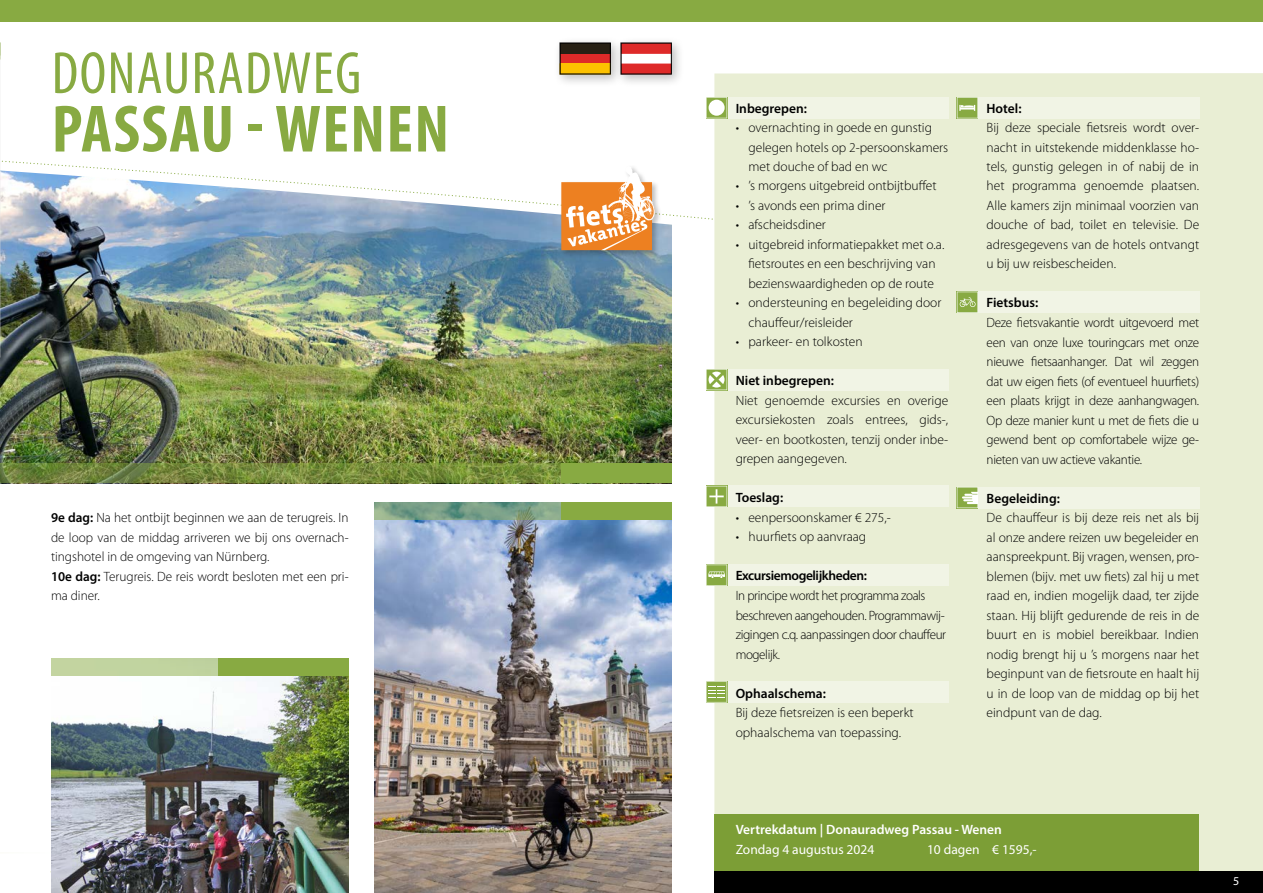
<style>
.page{position:relative;width:1263px;height:893px;background:#fff}
.page>*{position:absolute;margin:0;border:0;box-sizing:border-box;transform-origin:0 0}
.t1{font:700 condensed 67.5px "Myriad Pro";letter-spacing:.02em;color:#88aa42}
.t2{font:condensed 60px "Myriad Pro";letter-spacing:.02em;color:#88aa42}
.t3{font:300 13.5px/19.5px "Myriad Pro";color:#000}
.t4{font:300 13.5px/19.5px "Myriad Pro";letter-spacing:-.03em;color:#000}
.t5{font:600 13.5px "Myriad Pro";color:#000}
.t6{font:600 13.5px "Myriad Pro";color:#fff}
.t7{font:13.5px "Myriad Pro";color:#fff}
.t8{font:600 13.5px "Myriad Pro";letter-spacing:-.03em;color:#000}
.t9{font:12px "Myriad Pro";color:#fff}
.s1{font-weight:600}
</style>
<div class="page">
<img style="left:0;top:289px;width:672px;height:175px">
<svg style="left:0;top:21px;width:1263px;height:268px"></svg>
<svg style="left:1px;top:100px;width:713px;height:181px"></svg>
<div style="left:714px;top:73px;width:549px;height:799px;background:#e9eed4"></div>
<div style="left:553px;top:36px;width:70px;height:51px;background:#000;opacity:.25"></div>
<svg style="left:559px;top:43px;width:52px;height:32px;background:#9a5514"></svg>
<div style="left:614px;top:36px;width:70px;height:51px;background:#000;opacity:.25"></div>
<svg style="left:620px;top:43px;width:52px;height:32px"></svg>
<img style="left:0;top:43px;width:1px;height:315px">
<div style="left:714px;top:815px;width:485px;height:57px;background:#7c9e36"></div>
<div style="left:714px;top:872px;width:549px;height:21px;background:#000"></div>
<div style="left:727px;top:97px;width:221px;height:21px;background:#f1f4e5"></div>
<svg style="left:706px;top:97px;width:21px;height:21px"></svg>
<div style="left:709px;top:100px;width:16px;height:16px;background:#fff;border-radius:50%"></div>
<div style="left:727px;top:369px;width:221px;height:21px;background:#f1f4e5"></div>
<svg style="left:706px;top:369px;width:21px;height:21px"></svg>
<div style="left:727px;top:565px;width:221px;height:21px;background:#f1f4e5"></div>
<svg style="left:706px;top:565px;width:21px;height:21px"></svg>
<div style="left:978px;top:97px;width:221px;height:21px;background:#f1f4e5"></div>
<svg style="left:957px;top:97px;width:21px;height:21px"></svg>
<div style="left:727px;top:681px;width:221px;height:21px;background:#f1f4e5"></div>
<svg style="left:706px;top:681px;width:21px;height:21px"></svg>
<div style="left:978px;top:292px;width:221px;height:21px;background:#f1f4e5"></div>
<svg style="left:957px;top:292px;width:21px;height:21px"></svg>
<div style="left:727px;top:486px;width:221px;height:21px;background:#f1f4e5"></div>
<svg style="left:706px;top:486px;width:21px;height:21px"></svg>
<svg style="left:0;top:43px;width:1px;height:17px"></svg>
<svg style="left:0;top:464px;width:561px;height:19px;background:#74893c"></svg>
<div style="left:561px;top:464px;width:111px;height:19px;background:#88aa42"></div>
<div style="left:0;top:0;width:1263px;height:21px;background:#88aa42"></div>
<div style="left:560px;top:164px;width:102px;height:94px;background:#000;opacity:.25"></div>
<svg style="left:561px;top:166px;width:97px;height:84px"></svg>
<div style="left:978px;top:487px;width:221px;height:21px;background:#f1f4e5"></div>
<svg style="left:957px;top:487px;width:21px;height:21px"></svg>
<img style="left:51px;top:676px;width:298px;height:217px">
<img style="left:374px;top:520px;width:298px;height:373px">
<div style="left:51px;top:658px;width:298px;height:18px;background:#c1d4a0"></div>
<div style="left:218px;top:658px;width:131px;height:18px;background:#88aa42"></div>
<svg style="left:374px;top:502px;width:187px;height:18px;background:#7a9f86"></svg>
<div style="left:561px;top:502px;width:111px;height:18px;background:#88aa42"></div>
<h2 class="t2" style="left:52px;top:37px;width:311px">DONAURADWEG</h2>
<h1 class="t1" style="left:52px;top:87px;width:399px">PASSAU - WENEN</h1>
<p class="t3" style="left:51px;top:508px;width:299px"><span class="s1">9e dag:</span> Na het ontbijt beginnen we aan de terugreis. In de loop van de middag arriveren we bij ons overnach&shy;tingshotel in de omgeving van Nürnberg.<br><span class="s1">10e dag:</span> Terugreis. De reis wordt besloten met een pri&shy;ma diner.</p>
<p class="t5" style="left:736px;top:99px;width:73px">Inbegrepen:</p>
<p class="t3" style="left:748px;top:118px;width:201px;text-indent:-13px">• overnachting in goede en gunstig gelegen hotels op 2-persoonskamers met douche of bad en wc</p>
<p class="t3" style="left:736px;top:176px;width:202px">• ’s morgens uitgebreid ontbijtbuffet</p>
<p class="t3" style="left:736px;top:196px;width:151px">• ’s avonds een prima diner</p>
<p class="t3" style="left:736px;top:215px;width:92px">• afscheidsdiner</p>
<p class="t3" style="left:736px;top:235px;width:210px;text-align:center">• uitgebreid informatiepakket met o.a. fietsroutes en een beschrijving van bezienswaardigheden op de route</p>
<p class="t3" style="left:748px;top:293px;width:194px;text-indent:-13px">• ondersteuning en begeleiding door chauffeur/reisleider</p>
<p class="t3" style="left:736px;top:332px;width:129px">• parkeer- en tolkosten</p>
<p class="t5" style="left:736px;top:372px;width:100px">Niet inbegrepen:</p>
<p class="t3" style="left:736px;top:391px;width:214px;text-align:justify">Niet genoemde excursies en overige excursiekosten zoals entrees, gids-, veer- en bootkosten, tenzij onder inbe&shy;grepen aangegeven.</p>
<p class="t5" style="left:736px;top:489px;width:49px">Toeslag:</p>
<p class="t3" style="left:736px;top:508px;width:157px">• eenpersoonskamer € 275,-</p>
<p class="t3" style="left:736px;top:527px;width:132px">• huurfiets op aanvraag</p>
<p class="t8" style="left:736px;top:567px;width:133px">Excursiemogelijkheden:</p>
<p class="t4" style="left:736px;top:586px;width:212px">In principe wordt het programma zoals beschreven aangehouden. Programmawij&shy;zigingen c.q. aanpassingen door chauf-feur mogelijk.</p>
<p class="t5" style="left:736px;top:684px;width:92px">Ophaalschema:</p>
<p class="t3" style="left:736px;top:703px;width:179px">Bij deze fietsreizen is een beperkt ophaalschema van toepassing.</p>
<p class="t5" style="left:986px;top:99px;width:36px">Hotel:</p>
<p class="t3" style="left:986px;top:118px;width:214px;text-align:justify">Bij deze speciale fietsreis wordt over&shy;nacht in uitstekende middenklasse ho&shy;tels, gunstig gelegen in of nabij de in het programma genoemde plaatsen.<br>Alle kamers zijn minimaal voorzien van douche of bad, toilet en televisie. De adresgegevens van de hotels ontvangt u bij uw reisbescheiden.</p>
<p class="t5" style="left:986px;top:294px;width:53px">Fietsbus:</p>
<p class="t3" style="left:986px;top:313px;width:214px;text-align:justify">Deze fietsvakantie wordt uitgevoerd met een van onze luxe touringcars met onze nieuwe fietsaanhanger. Dat wil zeggen dat uw eigen fiets (of eventueel huurfiets) een plaats krijgt in deze aanhangwagen.<br>Op deze manier kunt u met de fiets die u gewend bent op comfortabele wijze ge&shy;nieten van uw actieve vakantie.</p>
<p class="t5" style="left:986px;top:489px;width:75px">Begeleiding:</p>
<p class="t3" style="left:986px;top:508px;width:214px;text-align:justify">De chauffeur is bij deze reis net als bij al onze andere reizen uw begeleider en aanspreekpunt. Bij vragen, wensen, pro&shy;blemen (bijv. met uw fiets) zal hij u met raad en, indien mogelijk daad, ter zijde staan. Hij blijft gedurende de reis in de buurt en is mobiel bereikbaar. Indien nodig brengt hij u ’s morgens naar het beginpunt van de fietsroute en haalt hij u in de loop van de middag op bij het eindpunt van de dag.</p>
<p class="t6" style="left:736px;top:821px;width:268px">Vertrekdatum | Donauradweg Passau - Wenen</p>
<p class="t7" style="left:736px;top:842px;width:140px">Zondag 4 augustus 2024</p>
<p class="t7" style="left:927px;top:842px;width:111px">10 dagen € 1595,-</p>
<p class="t9" style="left:1233px;top:874px;width:8px">5</p>
</div>
